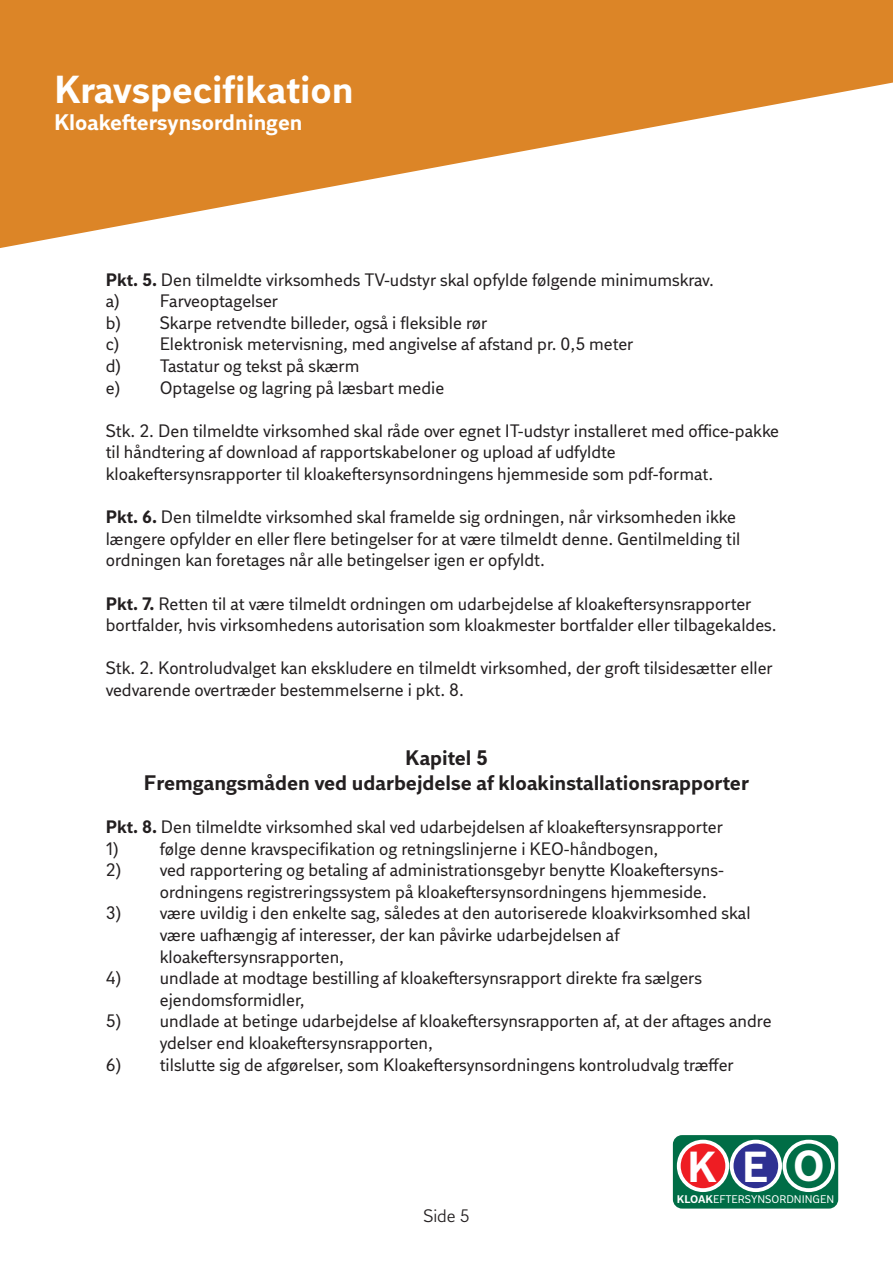
<style>
.page{position:relative;width:893px;height:1263px;background:#fff}
.page>*{position:absolute;margin:0;border:0;box-sizing:border-box;transform-origin:0 0}
.t1{font:700 43.35px "DI Sans";color:#fff}
.t2{font:700 39px "DI Sans";color:#fff}
.t3{font:700 22.5px "DI Sans";color:#fff}
.t4{font:700 21px "DI Sans";color:#231f20}
.t5{font:18px/21.6px "DI Sans";color:#231f20}
.t6{font:18px "DI Sans";color:#231f20}
.t7{font:11.1px "DI Sans";color:#fff}
.s1{font-weight:700}
</style>
<div class="page">
<svg style="left:0;top:0;width:893px;height:248px;fill:#dc8527"></svg>
<div style="left:673px;top:1135px;width:165px;height:73px;background:#006d46;border-radius:9px"></div>
<div style="left:679px;top:1141px;width:48px;height:49px;background:#ee1d23;border-radius:50%"></div>
<div style="left:677px;top:1140px;width:52px;height:52px;border:4px solid #fff;border-radius:50%"></div>
<div style="left:732px;top:1141px;width:48px;height:49px;background:#2e3092;border-radius:50%"></div>
<div style="left:730px;top:1140px;width:52px;height:52px;border:4px solid #fff;border-radius:50%"></div>
<div style="left:782px;top:1140px;width:53px;height:52px;border:4px solid #fff;border-radius:50%"></div>
<p class="t2" style="left:54px;top:64px;width:301px">Kravspecifikation</p>
<p class="t3" style="left:54px;top:108px;width:250px">Kloakeftersynsordningen</p>
<p class="t5" style="left:106px;top:268px;width:610px"><span class="s1">Pkt. 5.</span> Den tilmeldte virksomheds TV-udstyr skal opfylde følgende minimumskrav.</p>
<p class="t5" style="left:106px;top:290px;width:174px">a) Farveoptagelser</p>
<p class="t5" style="left:106px;top:312px;width:383px">b) Skarpe retvendte billeder, også i fleksible rør</p>
<p class="t5" style="left:106px;top:333px;width:529px">c) Elektronisk metervisning, med angivelse af afstand pr. 0,5 meter</p>
<p class="t5" style="left:106px;top:355px;width:255px">d) Tastatur og tekst på skærm</p>
<p class="t5" style="left:106px;top:376px;width:340px">e) Optagelse og lagring på læsbart medie</p>
<p class="t5" style="left:106px;top:420px;width:675px">Stk. 2. Den tilmeldte virksomhed skal råde over egnet IT-udstyr installeret med office-pakke til håndtering af download af rapportskabeloner og upload af udfyldte</p>
<p class="t5" style="left:106px;top:463px;width:609px">kloakeftersynsrapporter til kloakeftersynsordningens hjemmeside som pdf-format.</p>
<p class="t5" style="left:106px;top:506px;width:632px"><span class="s1">Pkt. 6.</span> Den tilmeldte virksomhed skal framelde sig ordningen, når virksomheden ikke</p>
<p class="t5" style="left:106px;top:528px;width:636px">længere opfylder en eller flere betingelser for at være tilmeldt denne. Gentilmelding til</p>
<p class="t5" style="left:106px;top:549px;width:441px">ordningen kan foretages når alle betingelser igen er opfyldt.</p>
<p class="t5" style="left:106px;top:592px;width:672px"><span class="s1">Pkt. 7.</span> Retten til at være tilmeldt ordningen om udarbejdelse af kloakeftersynsrapporter bortfalder, hvis virksomhedens autorisation som kloakmester bortfalder eller tilbagekaldes.</p>
<p class="t5" style="left:106px;top:657px;width:668px">Stk. 2. Kontroludvalget kan ekskludere en tilmeldt virksomhed, der groft tilsidesætter eller vedvarende overtræder bestemmelserne i pkt. 8.</p>
<p class="t4" style="left:405px;top:744px;width:84px">Kapitel 5</p>
<p class="t4" style="left:144px;top:769px;width:607px">Fremgangsmåden ved udarbejdelse af kloakinstallationsrapporter</p>
<p class="t5" style="left:106px;top:816px;width:619px"><span class="s1">Pkt. 8.</span> Den tilmeldte virksomhed skal ved udarbejdelsen af kloakeftersynsrapporter</p>
<p class="t5" style="left:106px;top:837px;width:554px">1) følge denne kravspecifikation og retningslinjerne i KEO-håndbogen,</p>
<p class="t5" style="left:106px;top:859px;width:620px">2) ved rapportering og betaling af administrationsgebyr benytte Kloakeftersyns-</p>
<p class="t5" style="left:160px;top:880px;width:549px">ordningens registreringssystem på kloakeftersynsordningens hjemmeside.</p>
<p class="t5" style="left:160px;top:902px;width:592px;text-indent:-54px">3) være uvildig i den enkelte sag, således at den autoriserede kloakvirksomhed skal være uafhængig af interesser, der kan påvirke udarbejdelsen af</p>
<p class="t5" style="left:160px;top:945px;width:186px">kloakeftersynsrapporten,</p>
<p class="t5" style="left:106px;top:967px;width:598px">4) undlade at modtage bestilling af kloakeftersynsrapport direkte fra sælgers</p>
<p class="t5" style="left:160px;top:988px;width:146px">ejendomsformidler,</p>
<p class="t5" style="left:106px;top:1010px;width:667px">5) undlade at betinge udarbejdelse af kloakeftersynsrapporten af, at der aftages andre</p>
<p class="t5" style="left:160px;top:1032px;width:275px">ydelser end kloakeftersynsrapporten,</p>
<p class="t5" style="left:106px;top:1053px;width:629px">6) tilslutte sig de afgørelser, som Kloakeftersynsordningens kontroludvalg træffer</p>
<p class="t6" style="left:423px;top:1205px;width:48px">Side 5</p>
<p class="t1" style="left:687px;top:1138px;width:139px">KEO</p>
<p class="t7" style="left:677px;top:1192px;width:159px"><span class="s1">KLOAK</span>EFTERSYNSORDNINGEN</p>
</div>
